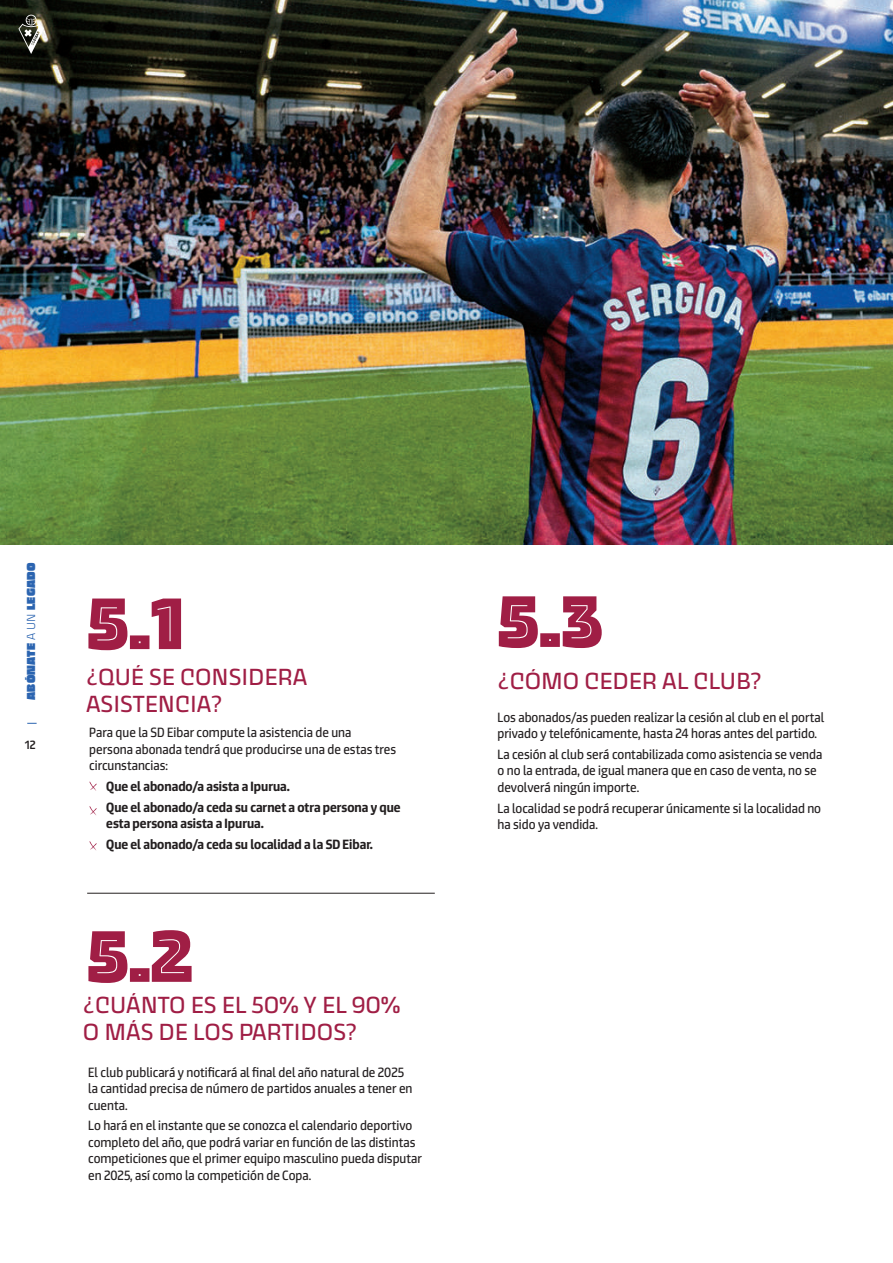
<style>
.page{position:relative;width:893px;height:1263px;background:#fff}
.page>*{position:absolute;margin:0;border:0;box-sizing:border-box;transform-origin:0 0}
.t1{font:75px "Thicker Inline";color:#a01e45}
.t2{font:24px/27px "Thicker";color:#a01e45}
.t3{font:13.5px/16.5px "Expose";color:#231f20}
.t4{font:700 13.5px/20.7px "Expose";color:#231f20}
.t5{font:900 12px "Thicker";letter-spacing:.02em;color:#2b64b0}
.t6{font:300 12px "Expose Variable";color:#231f20}
.s1{font-weight:300}
</style>
<div class="page">
<img style="left:0;top:0;width:893px;height:544px">
<svg style="left:89px;top:781px;width:8px;height:10px"></svg>
<svg style="left:89px;top:806px;width:8px;height:9px"></svg>
<svg style="left:89px;top:841px;width:8px;height:10px"></svg>
<hr style="left:87px;top:893px;width:348px;height:1px;background:#231f20">
<svg style="left:18px;top:15px;width:26px;height:39px"></svg>
<p class="t5" style="left:23px;top:700px;width:138px;rotate:-90deg">ABÓNATE <span class="s1">A UN</span> LEGADO</p>
<p class="t6" style="left:25px;top:738px;width:12px">12</p>
<h1 class="t1" style="left:87px;top:575px;width:97px">5.1</h1>
<h1 class="t1" style="left:497px;top:573px;width:105px">5.3</h1>
<h2 class="t2" style="left:86px;top:662px;width:223px">¿QUÉ SE CONSIDERA<br>ASISTENCIA?</h2>
<h2 class="t2" style="left:497px;top:666px;width:265px">¿CÓMO CEDER AL CLUB?</h2>
<p class="t3" style="left:497px;top:709px;width:328px">Los abonados/as pueden realizar la cesión al club en el portal privado y telefónicamente, hasta 24 horas antes del partido.</p>
<p class="t3" style="left:497px;top:746px;width:326px">La cesión al club será contabilizada como asistencia se venda o no la entrada, de igual manera que en caso de venta, no se devolverá ningún importe.</p>
<p class="t3" style="left:497px;top:800px;width:325px">La localidad se podrá recuperar únicamente si la localidad no ha sido ya vendida.</p>
<p class="t3" style="left:89px;top:725px;width:308px">Para que la SD Eibar compute la asistencia de una persona abonada tendrá que producirse una de estas tres circunstancias:</p>
<p class="t4" style="left:106px;top:776px;width:296px">Que el abonado/a asista a Ipurua.<br>Que el abonado/a ceda su carnet a otra persona y que</p>
<p class="t4" style="left:106px;top:813px;width:268px">esta persona asista a Ipurua.<br>Que el abonado/a ceda su localidad a la SD Eibar.</p>
<h1 class="t1" style="left:87px;top:908px;width:107px">5.2</h1>
<h2 class="t2" style="left:83px;top:990px;width:319px">¿CUÁNTO ES EL 50% Y EL 90%<br>O MÁS DE LOS PARTIDOS?</h2>
<p class="t3" style="left:88px;top:1064px;width:326px">El club publicará y notificará al final del año natural de 2025 la cantidad precisa de número de partidos anuales a tener en cuenta.</p>
<p class="t3" style="left:88px;top:1117px;width:335px">Lo hará en el instante que se conozca el calendario deportivo completo del año, que podrá variar en función de las distintas competiciones que el primer equipo masculino pueda disputar en 2025, así como la competición de Copa.</p>
</div>
